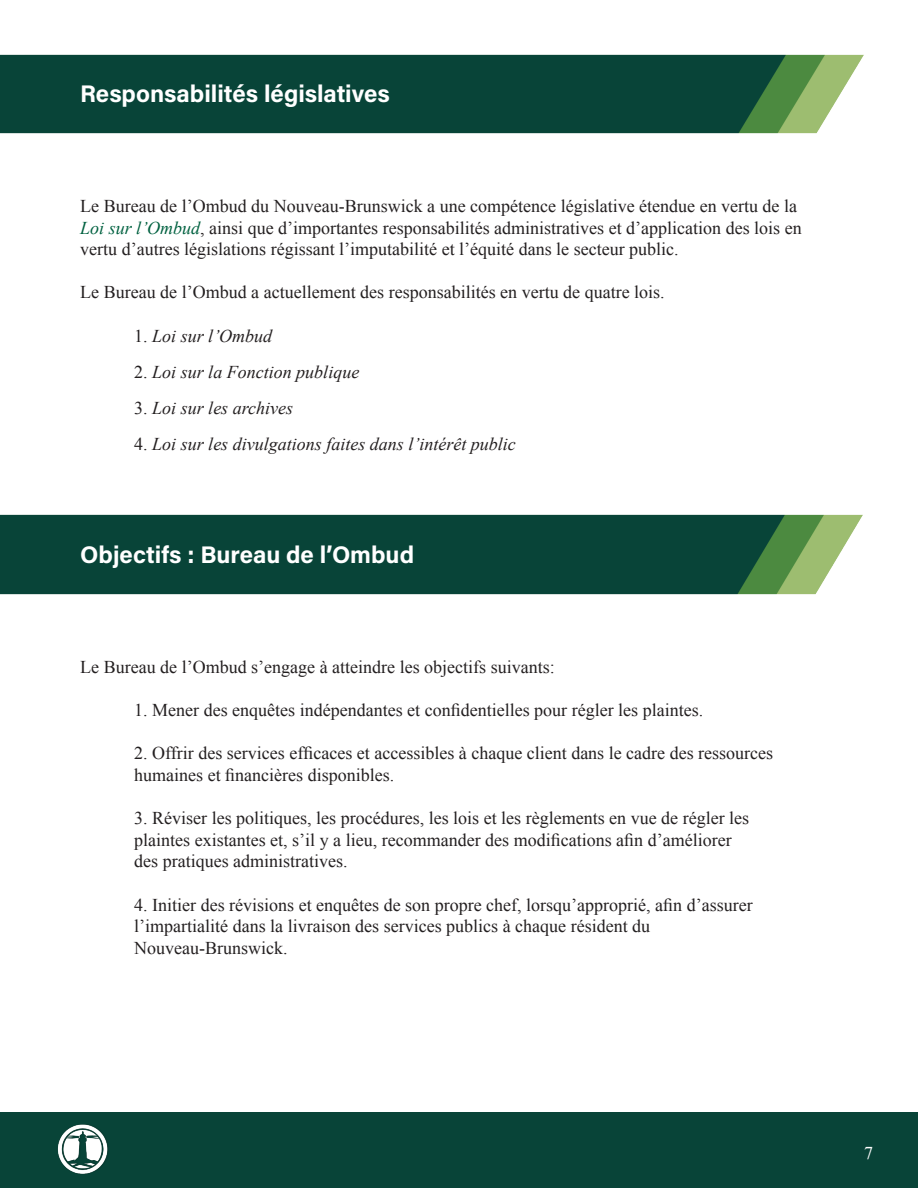
<style>
.page{position:relative;width:918px;height:1188px;background:#fff}
.page>*{position:absolute;margin:0;border:0;box-sizing:border-box;transform-origin:0 0}
.t1{font:700 24px "Acumin Pro";color:#fff}
.t2{font:18px/21.6px "Times New Roman";color:#231f20}
.t3{font:italic 18px "Times New Roman";color:#231f20}
.t4{font:18px "Times New Roman";color:#fff}
.s1{font-style:italic;color:#006140}
.s2{font-style:normal}
</style>
<div class="page">
<div style="left:0;top:1112px;width:918px;height:76px;background:#084438"></div>
<img style="left:54px;top:1121px;width:56px;height:56px">
<img style="left:0;top:54px;width:864px;height:80px">
<img style="left:0;top:515px;width:863px;height:79px">
<p class="t1" style="left:80px;top:77px;width:311px">Responsabilités législatives</p>
<p class="t2" style="left:80px;top:195px;width:723px">Le Bureau de l’Ombud du Nouveau-Brunswick a une compétence législative étendue en vertu de la<br><span class="s1">Loi sur l’Ombud</span>, ainsi que d’importantes responsabilités administratives et d’application des lois en vertu d’autres législations régissant l’imputabilité et l’équité dans le secteur public.</p>
<p class="t2" style="left:80px;top:281px;width:586px">Le Bureau de l’Ombud a actuellement des responsabilités en vertu de quatre lois.</p>
<p class="t3" style="left:134px;top:323px;width:140px"><span class="s2">1.</span> Loi sur l’Ombud</p>
<p class="t3" style="left:134px;top:359px;width:227px"><span class="s2">2.</span> Loi sur la Fonction publique</p>
<p class="t3" style="left:134px;top:395px;width:160px"><span class="s2">3.</span> Loi sur les archives</p>
<p class="t3" style="left:134px;top:431px;width:383px"><span class="s2">4.</span> Loi sur les divulgations faites dans l’intérêt public</p>
<p class="t1" style="left:80px;top:538px;width:335px">Objectifs : Bureau de l’Ombud</p>
<p class="t2" style="left:80px;top:656px;width:476px">Le Bureau de l’Ombud s’engage à atteindre les objectifs suivants:</p>
<p class="t2" style="left:134px;top:699px;width:570px">1. Mener des enquêtes indépendantes et confidentielles pour régler les plaintes.</p>
<p class="t2" style="left:134px;top:742px;width:640px">2. Offrir des services efficaces et accessibles à chaque client dans le cadre des ressources humaines et financières disponibles.</p>
<p class="t2" style="left:134px;top:807px;width:616px">3. Réviser les politiques, les procédures, les lois et les règlements en vue de régler les plaintes existantes et, s’il y a lieu, recommander des modifications afin d’améliorer des pratiques administratives.</p>
<p class="t2" style="left:134px;top:893px;width:620px">4. Initier des révisions et enquêtes de son propre chef, lorsqu’approprié, afin d’assurer l’impartialité dans la livraison des services publics à chaque résident du</p>
<p class="t2" style="left:134px;top:937px;width:155px">Nouveau-Brunswick.</p>
<p class="t4" style="left:864px;top:1141px;width:10px">7</p>
</div>
